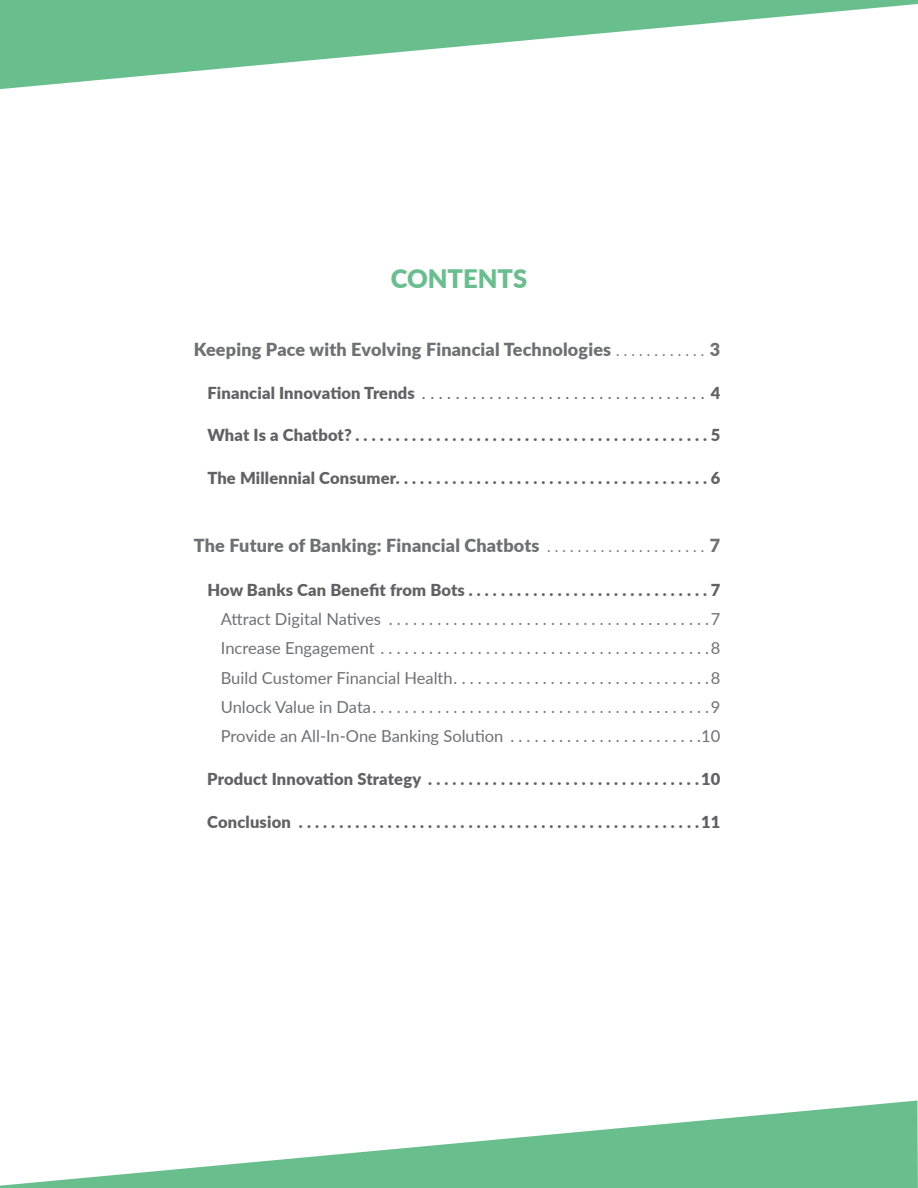
<style>
.page{position:relative;width:918px;height:1188px;background:#fff}
.page>*{position:absolute;margin:0;border:0;box-sizing:border-box;transform-origin:0 0}
.t1{font:900 25.5px "Lato";color:#69be8e}
.t2{font:900 18px "Lato";letter-spacing:.01em;color:#6f7073}
.t3{font:16.5px/29.2px "Lato";color:#6f7073;text-align:justify}
.t4{font:900 16.5px "Lato";letter-spacing:.01em;color:#616165}
.t5{font:16.5px "Lato";color:#616165}
.s1{font-weight:400;font-size:15px}
.s2{font-weight:900}
</style>
<div class="page">
<svg style="left:0;top:1101px;width:918px;height:87px;fill:#69be8e"></svg>
<svg style="left:0;top:0;width:918px;height:89px;fill:#69be8e"></svg>
<h1 class="t1" style="left:391px;top:260px;width:138px">CONTENTS</h1>
<p class="t2" style="left:194px;top:336px;width:528px">Keeping Pace with Evolving Financial Technologies <span class="s1">. . . . . . . . . . . .</span> 3</p>
<p class="t5" style="left:207px;top:381px;width:515px"><span class="s2">Financial Innovation Trends</span> . . . . . . . . . . . . . . . . . . . . . . . . . . . . . . . . . . <span class="s2">4</span></p>
<p class="t4" style="left:207px;top:423px;width:515px">What Is a Chatbot? . . . . . . . . . . . . . . . . . . . . . . . . . . . . . . . . . . . . . . . . . . . 5</p>
<p class="t4" style="left:207px;top:466px;width:515px">The Millennial Consumer . . . . . . . . . . . . . . . . . . . . . . . . . . . . . . . . . . . . . . 6</p>
<p class="t2" style="left:194px;top:532px;width:528px">The Future of Banking: Financial Chatbots <span class="s1">. . . . . . . . . . . . . . . . . . . . .</span> 7</p>
<p class="t4" style="left:207px;top:577px;width:515px">How Banks Can Benefit from Bots . . . . . . . . . . . . . . . . . . . . . . . . . . . . . 7</p>
<p class="t3" style="left:221px;top:604px;width:501px">Attract Digital Natives . . . . . . . . . . . . . . . . . . . . . . . . . . . . . . . . . . . . . . . 7<br>Increase Engagement . . . . . . . . . . . . . . . . . . . . . . . . . . . . . . . . . . . . . . . . 8<br>Build Customer Financial Health . . . . . . . . . . . . . . . . . . . . . . . . . . . . . . . 8<br>Unlock Value in Data . . . . . . . . . . . . . . . . . . . . . . . . . . . . . . . . . . . . . . . . . 9<br>Provide an All-In-One Banking Solution . . . . . . . . . . . . . . . . . . . . . . . 10</p>
<p class="t4" style="left:207px;top:766px;width:515px">Product Innovation Strategy . . . . . . . . . . . . . . . . . . . . . . . . . . . . . . . . . 10</p>
<p class="t4" style="left:207px;top:809px;width:515px">Conclusion . . . . . . . . . . . . . . . . . . . . . . . . . . . . . . . . . . . . . . . . . . . . . . . . . 11</p>
</div>
